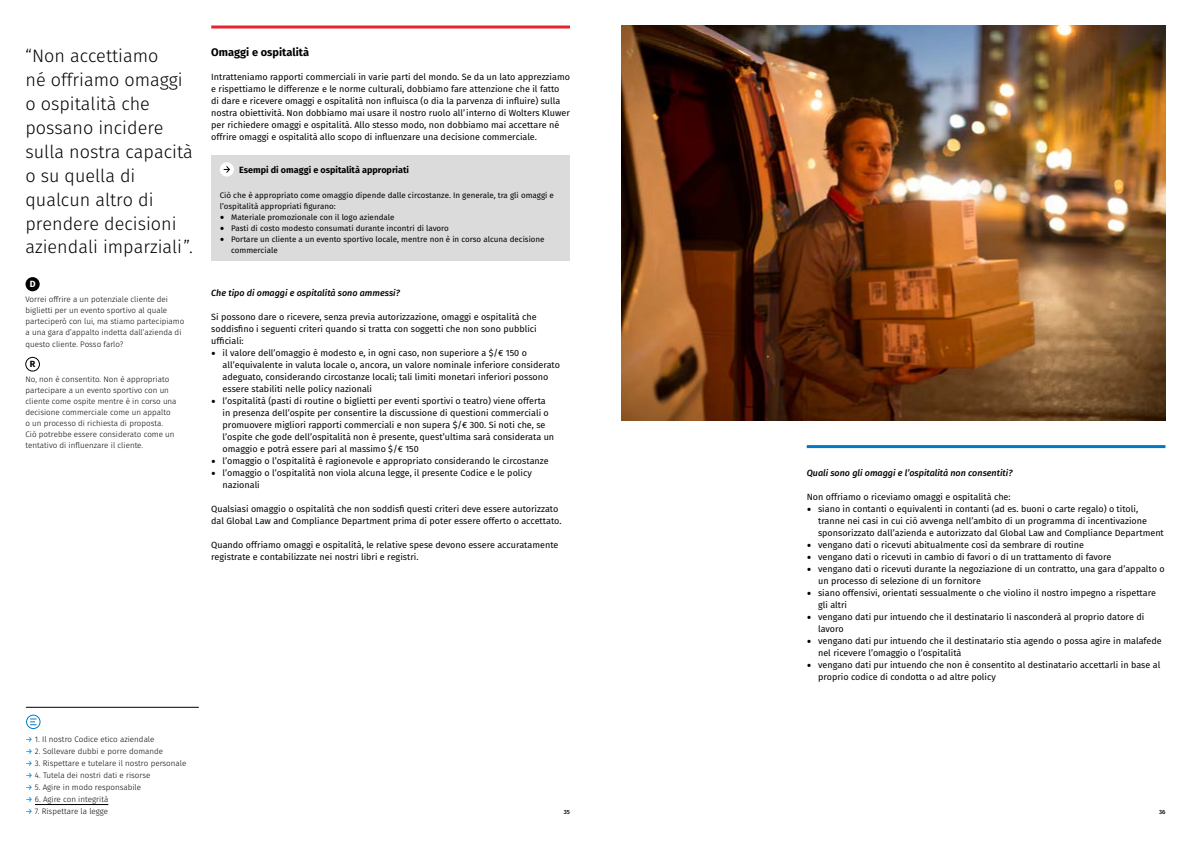
<style>
.page{position:relative;width:1191px;height:842px;background:#fff}
.page>*{position:absolute;margin:0;border:0;box-sizing:border-box;transform-origin:0 0}
.t1{font:300 18px/24px "Fira Sans";color:#000}
.t2{font:700 11px "Fira Sans";color:#000}
.t3{font:9px/12px "Fira Sans";color:#000}
.t4{font:italic 500 9px "Fira Sans";color:#000}
.t5{font:700 9px "Fira Sans";color:#000}
.t6{font:700 9px "Fira Sans";color:#fff}
.t7{font:300 8px/11px "Fira Sans";color:#000}
.t8{font:8px/11px "Fira Sans";color:#000}
.t9{font:500 6px "Fira Sans";color:#000}
.s1{font-family:"Minion Pro";font-size:12px}
.s2{font-weight:400;color:#007ac2}
</style>
<div class="page">
<div style="left:211px;top:156px;width:359px;height:105px;background:#dbdbdb"></div>
<div style="left:220px;top:162px;width:14px;height:15px;background:#fff;border-radius:50%"></div>
<svg style="left:224px;top:166px;width:6px;height:7px"></svg>
<img style="left:621px;top:26px;width:544px;height:395px">
<div style="left:26px;top:277px;width:14px;height:14px;background:#000;border-radius:50%"></div>
<div style="left:26px;top:357px;width:14px;height:14px;border:1px solid #000;border-radius:50%"></div>
<hr style="left:211px;top:26px;width:359px;height:3px;background:#e62330">
<hr style="left:806px;top:445px;width:359px;height:3px;background:#007ac2">
<hr style="left:26px;top:707px;width:173px;height:1px;background:#000">
<div style="left:26px;top:715px;width:14px;height:14px;border:1px solid #007ac2;border-radius:50%"></div>
<svg style="left:30px;top:719px;width:7px;height:6px"></svg>
<hr style="left:35px;top:804px;width:73px;height:1px;background:#000">
<h1 class="t1" style="left:26px;top:43px;width:169px">“Non accettiamo<br>né offriamo omaggi o ospitalità che possano incidere sulla nostra capacità o su quella di qualcun altro di prendere decisioni aziendali imparziali”.</h1>
<p class="t6" style="left:30px;top:276px;width:7px">D</p>
<p class="t7" style="left:26px;top:294px;width:160px">Vorrei offrire a un potenziale cliente dei biglietti per un evento sportivo al quale parteciperò con lui, ma stiamo partecipiamo a una gara d’appalto indetta dall’azienda di</p>
<p class="t7" style="left:26px;top:339px;width:99px">questo cliente. Posso farlo?</p>
<p class="t5" style="left:30px;top:356px;width:7px">R</p>
<p class="t7" style="left:26px;top:374px;width:153px">No, non è consentito. Non è appropriato partecipare a un evento sportivo con un cliente come ospite mentre è in corso una decisione commerciale come un appalto o un processo di richiesta di proposta.<br>Ciò potrebbe essere considerato come un tentativo di influenzare il cliente.</p>
<p class="t2" style="left:211px;top:42px;width:99px">Omaggi e ospitalità</p>
<p class="t3" style="left:211px;top:70px;width:360px">Intratteniamo rapporti commerciali in varie parti del mondo. Se da un lato apprezziamo e rispettiamo le differenze e le norme culturali, dobbiamo fare attenzione che il fatto<br>di dare e ricevere omaggi e ospitalità non influisca (o dia la parvenza di influire) sulla nostra obiettività. Non dobbiamo mai usare il nostro ruolo all’interno di Wolters Kluwer per richiedere omaggi e ospitalità. Allo stesso modo, non dobbiamo mai accettare né offrire omaggi e ospitalità allo scopo di influenzare una decisione commerciale.</p>
<p class="t5" style="left:239px;top:162px;width:171px">Esempi di omaggi e ospitalità appropriati</p>
<p class="t8" style="left:220px;top:189px;width:336px">Ciò che è appropriato come omaggio dipende dalle circostanze. In generale, tra gli omaggi e l’ospitalità appropriati figurano:</p>
<p class="t8" style="left:220px;top:211px;width:176px"><span class="s1">•</span> Materiale promozionale con il logo aziendale</p>
<p class="t8" style="left:220px;top:222px;width:231px"><span class="s1">•</span> Pasti di costo modesto consumati durante incontri di lavoro</p>
<p class="t8" style="left:231px;top:233px;width:315px;text-indent:-11px"><span class="s1">•</span> Portare un cliente a un evento sportivo locale, mentre non è in corso alcuna decisione commerciale</p>
<p class="t4" style="left:211px;top:285px;width:190px">Che tipo di omaggi e ospitalità sono ammessi?</p>
<p class="t3" style="left:211px;top:310px;width:327px;text-align:justify">Si possono dare o ricevere, senza previa autorizzazione, omaggi e ospitalità che soddisfino i seguenti criteri quando si tratta con soggetti che non sono pubblici ufficiali:</p>
<p class="t3" style="left:223px;top:346px;width:339px;text-indent:-11px"><span class="s1">•</span> il valore dell’omaggio è modesto e, in ogni caso, non superiore a $/€ 150 o all’equivalente in valuta locale o, ancora, un valore nominale inferiore considerato adeguato, considerando circostanze locali; tali limiti monetari inferiori possono essere stabiliti nelle policy nazionali</p>
<p class="t3" style="left:223px;top:394px;width:333px;text-indent:-11px"><span class="s1">•</span> l’ospitalità (pasti di routine o biglietti per eventi sportivi o teatro) viene offerta in presenza dell’ospite per consentire la discussione di questioni commerciali o promuovere migliori rapporti commerciali e non supera $/€ 300. Si noti che, se l’ospite che gode dell’ospitalità non è presente, quest’ultima sarà considerata un omaggio e potrà essere pari al massimo $/€ 150</p>
<p class="t3" style="left:211px;top:454px;width:339px"><span class="s1">•</span> l’omaggio o l’ospitalità è ragionevole e appropriato considerando le circostanze</p>
<p class="t3" style="left:223px;top:466px;width:311px;text-indent:-11px"><span class="s1">•</span> l’omaggio o l’ospitalità non viola alcuna legge, il presente Codice e le policy nazionali</p>
<p class="t3" style="left:211px;top:502px;width:352px">Qualsiasi omaggio o ospitalità che non soddisfi questi criteri deve essere autorizzato dal Global Law and Compliance Department prima di poter essere offerto o accettato.</p>
<p class="t3" style="left:211px;top:538px;width:349px">Quando offriamo omaggi e ospitalità, le relative spese devono essere accuratamente registrate e contabilizzate nei nostri libri e registri.</p>
<p class="t4" style="left:806px;top:465px;width:207px">Quali sono gli omaggi e l’ospitalità non consentiti?</p>
<p class="t3" style="left:806px;top:490px;width:205px">Non offriamo o riceviamo omaggi e ospitalità che:</p>
<p class="t3" style="left:818px;top:502px;width:347px;text-indent:-11px"><span class="s1">•</span> siano in contanti o equivalenti in contanti (ad es. buoni o carte regalo) o titoli, tranne nei casi in cui ciò avvenga nell’ambito di un programma di incentivazione sponsorizzato dall’azienda e autorizzato dal Global Law and Compliance Department</p>
<p class="t3" style="left:806px;top:538px;width:279px"><span class="s1">•</span> vengano dati o ricevuti abitualmente così da sembrare di routine</p>
<p class="t3" style="left:806px;top:550px;width:306px"><span class="s1">•</span> vengano dati o ricevuti in cambio di favori o di un trattamento di favore</p>
<p class="t3" style="left:818px;top:562px;width:348px;text-indent:-11px"><span class="s1">•</span> vengano dati o ricevuti durante la negoziazione di un contratto, una gara d’appalto o un processo di selezione di un fornitore</p>
<p class="t3" style="left:818px;top:586px;width:339px;text-indent:-11px"><span class="s1">•</span> siano offensivi, orientati sessualmente o che violino il nostro impegno a rispettare gli altri</p>
<p class="t3" style="left:818px;top:610px;width:328px;text-indent:-11px"><span class="s1">•</span> vengano dati pur intuendo che il destinatario li nasconderà al proprio datore di lavoro</p>
<p class="t3" style="left:818px;top:634px;width:345px;text-indent:-11px"><span class="s1">•</span> vengano dati pur intuendo che il destinatario stia agendo o possa agire in malafede nel ricevere l’omaggio o l’ospitalità</p>
<p class="t3" style="left:818px;top:658px;width:344px;text-indent:-11px"><span class="s1">•</span> vengano dati pur intuendo che non è consentito al destinatario accettarli in base al proprio codice di condotta o ad altre policy</p>
<p class="t7" style="left:26px;top:733px;width:130px"><span class="s2">→</span> 1. Il nostro Codice etico aziendale</p>
<p class="t7" style="left:26px;top:745px;width:139px"><span class="s2">→</span> 2. Sollevare dubbi e porre domande</p>
<p class="t7" style="left:26px;top:757px;width:162px"><span class="s2">→</span> 3. Rispettare e tutelare il nostro personale</p>
<p class="t7" style="left:26px;top:769px;width:126px"><span class="s2">→</span> 4. Tutela dei nostri dati e risorse</p>
<p class="t7" style="left:26px;top:781px;width:117px"><span class="s2">→</span> 5. Agire in modo responsabile</p>
<p class="t7" style="left:26px;top:793px;width:84px"><span class="s2">→</span> 6. Agire con integrità</p>
<p class="t7" style="left:26px;top:805px;width:84px"><span class="s2">→</span> 7. Rispettare la legge</p>
<p class="t9" style="left:564px;top:807px;width:8px">35</p>
<p class="t9" style="left:1159px;top:807px;width:8px">36</p>
</div>
